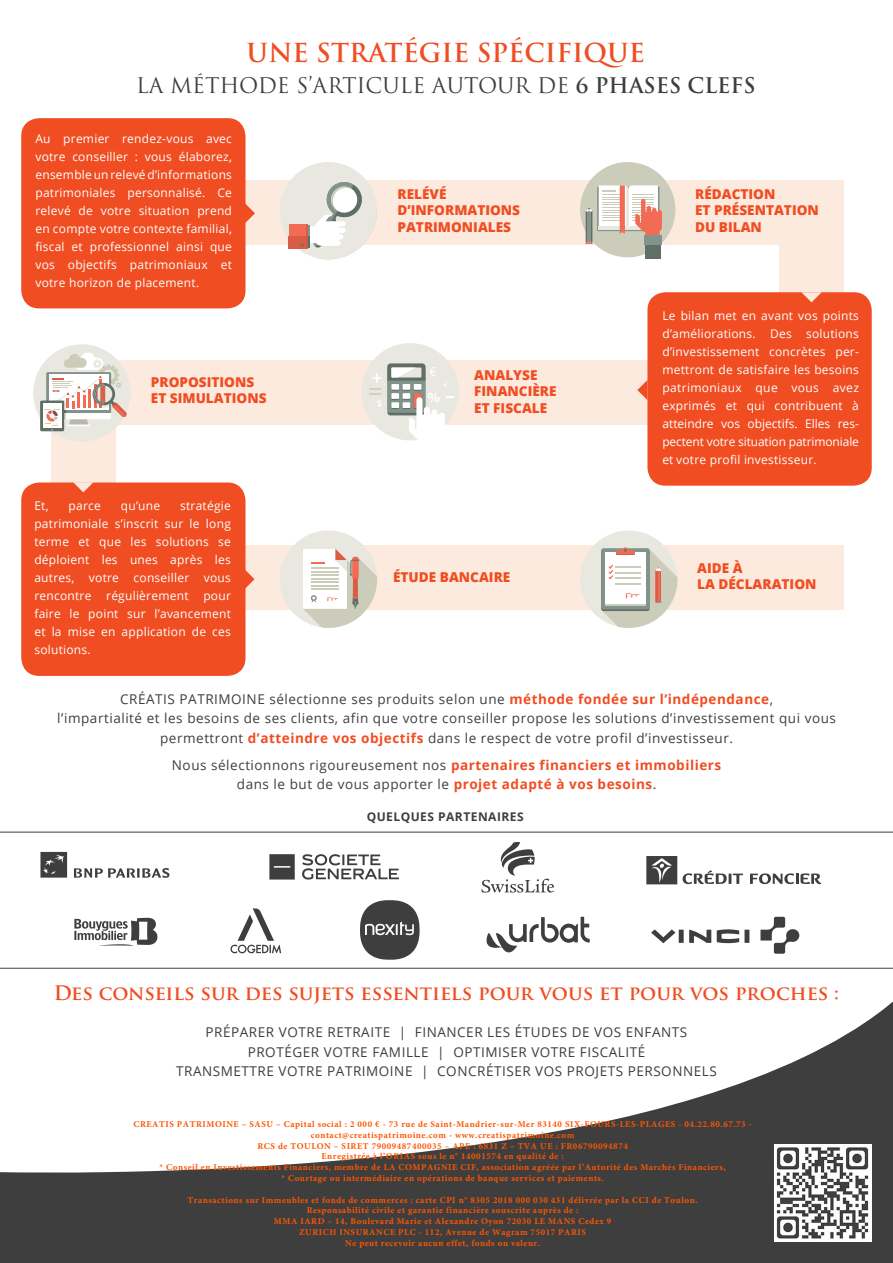
<style>
.page{position:relative;width:893px;height:1263px;background:#fff}
.page>*{position:absolute;margin:0;border:0;box-sizing:border-box;transform-origin:0 0}
.t1{font:700 25.5px "Trajan Pro";color:#f04d22}
.t2{font:21px "Trajan Pro";color:#3e3e3f}
.t3{font:700 19.5px "Trajan Pro";color:#f04d22}
.t4{font:800 13.65px/16.4px "Open Sans";color:#f04d22}
.t5{font:13.65px "Myriad Pro";color:#fff}
.t6{font:13.5px/19.5px "Open Sans";letter-spacing:.04em;color:#3e3e3f;text-align:center}
.t7{font:12px/18px "Open Sans";letter-spacing:.02em;color:#fff;text-align:justify}
.t8{font:700 12px "Open Sans";letter-spacing:.04em;color:#3e3e3f}
.t9{font:700 9px/10.8px "Minion Pro";letter-spacing:.06em;color:#f50;text-align:center}
.s1{font-weight:700}
.s2{font-weight:700;color:#f04d22}
</style>
<div class="page">
<svg style="left:0;top:1001px;width:893px;height:262px"></svg>
<img style="left:775px;top:1145px;width:97px;height:97px">
<div style="left:232px;top:545px;width:612px;height:65px;background:#fdeade"></div>
<div style="left:51px;top:423px;width:65px;height:201px;background:#fdeade"></div>
<div style="left:71px;top:361px;width:623px;height:64px;background:#fdeade"></div>
<div style="left:779px;top:197px;width:65px;height:201px;background:#fdeade"></div>
<div style="left:209px;top:180px;width:635px;height:64px;background:#fdeade"></div>
<div style="left:280px;top:162px;width:97px;height:97px;background:#e8e8e0;border-radius:50%"></div>
<div style="left:289px;top:224px;width:19px;height:25px;background:#f26b54"></div>
<div style="left:289px;top:236px;width:17px;height:13px;background:#d95c45"></div>
<svg style="left:299px;top:179px;width:78px;height:80px"></svg>
<div style="left:21px;top:118px;width:224px;height:190px;background:#f04d22;border-radius:18px"></div>
<div style="left:361px;top:343px;width:98px;height:97px;background:#e8e8e0;border-radius:50%"></div>
<div style="left:387px;top:366px;width:38px;height:49px;background:#616e66;border-radius:3px"></div>
<div style="left:387px;top:364px;width:38px;height:49px;background:#82948a;border-radius:3px"></div>
<div style="left:391px;top:403px;width:8px;height:6px;background:#616e66"></div>
<div style="left:391px;top:394px;width:8px;height:6px;background:#616e66"></div>
<div style="left:403px;top:403px;width:7px;height:6px;background:#616e66"></div>
<div style="left:403px;top:394px;width:7px;height:6px;background:#616e66"></div>
<div style="left:403px;top:385px;width:7px;height:6px;background:#69786f"></div>
<div style="left:414px;top:385px;width:7px;height:6px;background:#69786f"></div>
<div style="left:391px;top:402px;width:8px;height:6px;background:#fff"></div>
<div style="left:391px;top:393px;width:8px;height:6px;background:#fff"></div>
<div style="left:391px;top:384px;width:8px;height:6px;background:#fff"></div>
<div style="left:403px;top:402px;width:7px;height:6px;background:#fff"></div>
<div style="left:403px;top:393px;width:7px;height:6px;background:#fff"></div>
<div style="left:403px;top:384px;width:7px;height:6px;background:#fff"></div>
<div style="left:414px;top:384px;width:7px;height:6px;background:#fff"></div>
<svg style="left:387px;top:364px;width:38px;height:17px"></svg>
<svg style="left:409px;top:393px;width:44px;height:48px"></svg>
<svg style="left:369px;top:373px;width:12px;height:34px"></svg>
<div style="left:33px;top:344px;width:97px;height:98px;background:#e8e8e0;border-radius:50%"></div>
<div style="left:40px;top:401px;width:24px;height:30px;background:#616e66;border-radius:2px"></div>
<svg style="left:42px;top:352px;width:85px;height:78px"></svg>
<div style="left:280px;top:530px;width:97px;height:98px;background:#e8e8e0;border-radius:50%"></div>
<svg style="left:303px;top:549px;width:74px;height:79px"></svg>
<div style="left:580px;top:530px;width:97px;height:98px;background:#e8e8e0;border-radius:50%"></div>
<svg style="left:601px;top:547px;width:76px;height:81px"></svg>
<div style="left:580px;top:162px;width:95px;height:95px;background:#ccccba;border-radius:50%"></div>
<svg style="left:597px;top:187px;width:62px;height:44px"></svg>
<svg style="left:641px;top:212px;width:21px;height:21px"></svg>
<div style="left:657px;top:210px;width:5px;height:15px;background:#f26b54;border-radius:2px"></div>
<svg style="left:599px;top:185px;width:61px;height:60px"></svg>
<div style="left:645px;top:243px;width:15px;height:16px;background:#616e66"></div>
<div style="left:644px;top:235px;width:17px;height:9px;background:#82948a"></div>
<svg style="left:586px;top:208px;width:6px;height:36px"></svg>
<svg style="left:245px;top:203px;width:10px;height:20px"></svg>
<div style="left:647px;top:292px;width:225px;height:194px;background:#f04d22;border-radius:18px"></div>
<svg style="left:637px;top:380px;width:10px;height:20px"></svg>
<svg style="left:801px;top:292px;width:21px;height:10px"></svg>
<div style="left:21px;top:482px;width:224px;height:194px;background:#f04d22;border-radius:18px"></div>
<svg style="left:73px;top:482px;width:20px;height:10px"></svg>
<svg style="left:245px;top:569px;width:10px;height:20px"></svg>
<svg style="left:0;top:832px;width:893px;height:136px"></svg>
<svg style="left:74px;top:918px;width:84px;height:28px"></svg>
<svg style="left:486px;top:917px;width:104px;height:35px"></svg>
<svg style="left:230px;top:908px;width:51px;height:46px"></svg>
<svg style="left:760px;top:917px;width:40px;height:37px"></svg>
<svg style="left:651px;top:929px;width:60px;height:14px"></svg>
<svg style="left:717px;top:929px;width:32px;height:14px"></svg>
<svg style="left:40px;top:852px;width:27px;height:26px"></svg>
<svg style="left:74px;top:868px;width:95px;height:10px"></svg>
<svg style="left:269px;top:854px;width:26px;height:25px"></svg>
<svg style="left:302px;top:854px;width:97px;height:26px"></svg>
<svg style="left:750px;top:873px;width:71px;height:11px"></svg>
<svg style="left:646px;top:856px;width:97px;height:28px"></svg>
<svg style="left:481px;top:842px;width:73px;height:51px"></svg>
<svg style="left:360px;top:900px;width:60px;height:60px"></svg>
<h1 class="t1" style="left:247px;top:37px;width:400px">Une stratégie spécifique</h1>
<h2 class="t2" style="left:136px;top:72px;width:621px">LA MÉTHODE S’ARTICULE AUTOUR DE <span class="s1">6 phases clefs</span></h2>
<p class="t7" style="left:35px;top:129px;width:198px">Au premier rendez-vous avec votre conseiller : vous élaborez, ensemble un relevé d’informations patrimoniales personnalisé. Ce relevé de votre situation prend en compte votre contexte familial, fiscal et professionnel ainsi que vos objectifs patrimoniaux et votre horizon de placement.</p>
<h3 class="t4" style="left:151px;top:373px;width:117px">PROPOSITIONS<br>ET SIMULATIONS</h3>
<p class="t7" style="left:34px;top:496px;width:198px;text-indent:146px">stratégie patrimoniale s’inscrit sur le long terme et que les solutions se déploient les unes après les autres, votre conseiller vous rencontre régulièrement pour faire le point sur l’avancement et la mise en application de ces solutions.</p>
<h3 class="t7" style="left:34px;top:496px;width:16px">Et,</h3>
<h3 class="t7" style="left:69px;top:496px;width:34px">parce</h3>
<h3 class="t7" style="left:121px;top:496px;width:41px">qu’une</h3>
<h3 class="t4" style="left:397px;top:185px;width:124px">RELÉVÉ<br>D’INFORMATIONS<br>PATRIMONIALES</h3>
<h3 class="t5" style="left:430px;top:363px;width:8px">€</h3>
<h3 class="t4" style="left:474px;top:366px;width:84px">ANALYSE<br>FINANCIÈRE<br>ET FISCALE</h3>
<h3 class="t4" style="left:695px;top:185px;width:125px">RÉDACTION<br>ET PRÉSENTATION<br>DU BILAN</h3>
<p class="t7" style="left:662px;top:306px;width:198px">Le bilan met en avant vos points d’améliorations. Des solutions d’investissement concrètes per&shy;mettront de satisfaire les besoins patrimoniaux que vous avez exprimés et qui contribuent à atteindre vos objectifs. E lles res&shy;pectent votre situation patrimoniale et votre profil investisseur.</p>
<h3 class="t4" style="left:393px;top:568px;width:119px">ÉTUDE BANCAIRE</h3>
<h3 class="t4" style="left:697px;top:559px;width:121px">AIDE À<br>LA DÉCLARATION</h3>
<p class="t6" style="left:57px;top:688px;width:780px">Créatis Patrimoine sélectionne ses produits selon une <span class="s2">méthode fondée sur l’indépendance</span>,<br>l’impartialité et les besoins de ses clients, afin que votre conseiller propose les solutions d’investissement qui vous permettront <span class="s2">d’atteindre vos objectifs</span> dans le respect de votre profil d’investisseur.</p>
<h3 class="t6" style="left:172px;top:754px;width:551px">N ous sélectionnons rigoureusement nos <span class="s2">partenaires financiers et immobiliers </span>dans le but de vous apporter le <span class="s2">projet adapté à vos besoins</span>.</h3>
<h3 class="t8" style="left:367px;top:809px;width:158px">Quelques partenaires</h3>
<h3 class="t3" style="left:54px;top:981px;width:787px">Des conseils sur des sujets essentiels pour vous et pour vos proches :</h3>
<h3 class="t6" style="left:176px;top:1022px;width:542px">Préparer votre retraite | Financer les études de vos enfants<br>Protéger votre famille | Optimiser votre fiscalité<br>Transmettre votre patrimoine | Concrétiser vos projets personnels</h3>
<p class="t9" style="left:133px;top:1118px;width:620px">CREATIS PATRIMOINE – SASU – Capital social : 2 000 € - 73 rue de Saint-Mandrier-sur-Mer 83140 SIX-FOURS-LES-PLAGES - 04.22.80.67.73 - contact@creatispatrimoine.com - www.creatispatrimoine.com<br>RCS de TOULON – SIRET 79009487400035 – APE : 6831 Z – TVA UE : FR06790094874<br>Enregistrée à l’ORIAS sous le n° 14001574 en qualité de :<br>* Conseil en Investissements Financiers, membre de LA COMPAGNIE CIF, association agréée par l’Autorité des Marchés Financiers,<br>* Courtage ou intermédiaire en opérations de banque services et paiements.</p>
<p class="t9" style="left:188px;top:1194px;width:511px">Transactions sur Immeubles et fonds de commerces : carte CPI n° 8305 2018 000 030 431 délivrée par la CCI de Toulon.<br>Responsabilité civile et garantie financière souscrite auprès de :<br>MMA IARD – 14, Boulevard Marie et Alexandre Oyon 72030 LE MANS Cedex 9<br>ZURICH INSURANCE PLC - 112, Avenue de Wagram 75017 PARIS<br>Ne peut recevoir aucun effet, fonds ou valeur.</p>
</div>
